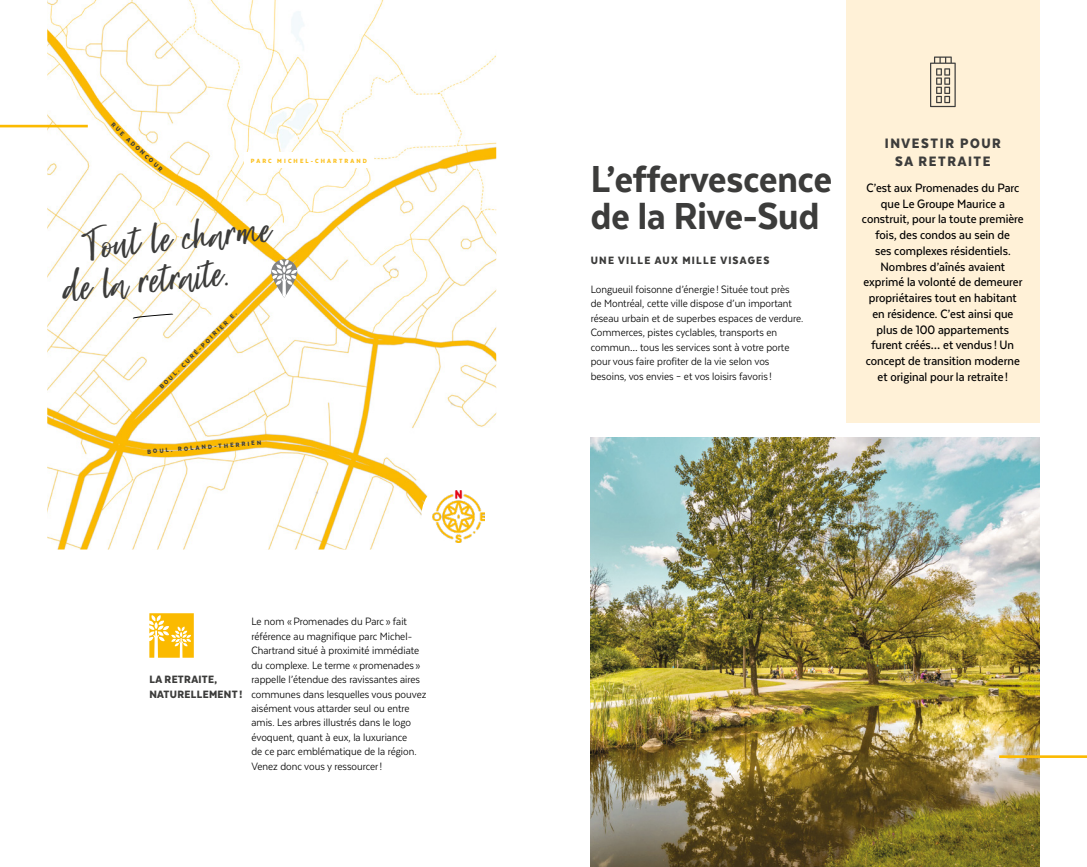
<style>
.page{position:relative;width:1087px;height:867px;background:#fff}
.page>*{position:absolute;margin:0;border:0;box-sizing:border-box;transform-origin:0 0}
.t1{font:43.75px/39.2px "Super Natural";color:#3c3c3b}
.t2{font:800 43.31px/37.5px "Texta Narrow";color:#3c3c3b}
.t3{font:900 15.75px/17.5px "Texta Narrow";letter-spacing:.1em;color:#3c3c3b;text-align:center}
.t4{font:500 14px/15.8px "Texta Narrow";color:#000;text-align:center}
.t5{font:12.25px/14.4px "Texta Narrow";color:#000}
.t6{font:900 12.25px/14.4px "Texta Narrow";letter-spacing:.025em;color:#3c3c3b}
.t7{font:900 12.25px "Texta Narrow";letter-spacing:.1em;color:#3c3c3b}
.t8{font:900 7px "Texta Narrow";color:#3c3c3b}
.t9{font:900 7px "Texta Narrow";letter-spacing:.3em;color:#fcc11f}
</style>
<div class="page">
<div style="left:846px;top:0;width:194px;height:423px;background:#fff1d7"></div>
<img style="left:47px;top:0;width:449px;height:549px">
<div style="left:421px;top:479px;width:74px;height:74px;background:#fff;border-radius:50%"></div>
<img style="left:433px;top:490px;width:51px;height:52px">
<svg style="left:271px;top:259px;width:26px;height:38px"></svg>
<svg style="left:149px;top:613px;width:45px;height:44px;background:#fbca3e"></svg>
<svg style="left:930px;top:56px;width:26px;height:51px"></svg>
<img style="left:591px;top:437px;width:449px;height:429px">
<hr style="left:999px;top:755px;width:88px;height:2px;background:#fbba00">
<hr style="left:0;top:125px;width:88px;height:2px;background:#fbba00">
<div style="left:244px;top:152px;width:130px;height:16px;background:#fff"></div>
<svg style="left:133px;top:313px;width:40px;height:5px"></svg>
<p class="t8" style="left:115px;top:121px;width:69px;rotate:43deg">RUE ADONCOUR</p>
<p class="t9" style="left:251px;top:157px;width:118px">PARC MICHEL-CHARTRAND</p>
<h1 class="t1" style="left:58px;top:230px;width:213px;text-indent:22px;rotate:-6deg">Tout le charme de la retraite.</h1>
<p class="t8" style="left:158px;top:385px;width:108px;rotate:-45deg">BOUL. CURÉ-POIRIER E.</p>
<p class="t8" style="left:147px;top:448px;width:116px;rotate:-5deg">BOUL. ROLAND-THERRIEN</p>
<p class="t6" style="left:149px;top:671px;width:95px">LA RETRAITE,<br>NATURELLEMENT !</p>
<p class="t5" style="left:251px;top:614px;width:176px">Le nom «Promenades du Parc» fait référence au magnifique parc Michel-Chartrand situé à proximité immédiate du complexe. Le terme « promenades» rappelle l’étendue des ravissantes aires communes dans lesquelles vous pouvez aisément vous attarder seul ou entre amis. Les arbres illustrés dans le logo évoquent, quant à eux, la luxuriance<br>de ce parc emblématique de la région.<br>Venez donc vous y ressourcer!</p>
<h2 class="t2" style="left:591px;top:159px;width:243px">L’effervescence de la Rive-Sud</h2>
<p class="t7" style="left:591px;top:254px;width:180px">UNE VILLE AUX MILLE VISAGES</p>
<p class="t5" style="left:591px;top:282px;width:214px">Longueuil foisonne d’énergie ! Située tout près de Montréal, cette ville dispose d’un important réseau urbain et de superbes espaces de verdure.<br>Commerces, pistes cyclables, transports en commun… tous les services sont à votre porte pour vous faire profiter de la vie selon vos besoins, vos envies – et vos loisirs favoris!</p>
<p class="t3" style="left:885px;top:135px;width:118px">INVESTIR POUR<br>SA RETRAITE</p>
<p class="t4" style="left:862px;top:179px;width:163px">C’est aux Promenades du Parc que Le Groupe Maurice a construit, pour la toute première fois, des condos au sein de<br>ses complexes résidentiels.<br>Nombres d’aînés avaient exprimé la volonté de demeurer propriétaires tout en habitant en résidence. C’est ainsi que plus de 100 appartements furent créés… et vendus! Un concept de transition moderne et original pour la retraite !</p>
</div>
